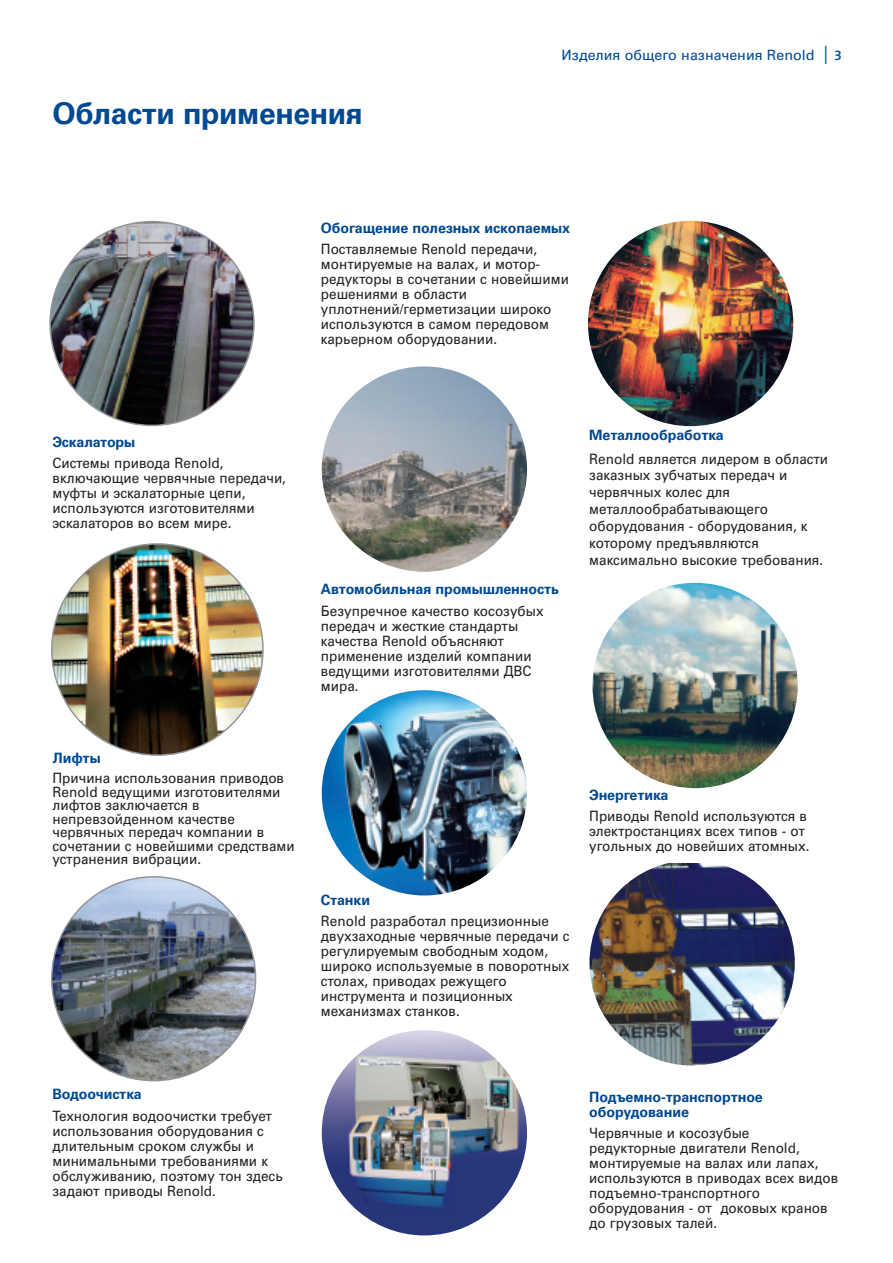
<style>
.page{position:relative;width:893px;height:1263px;background:#fff}
.page>*{position:absolute;margin:0;border:0;box-sizing:border-box;transform-origin:0 0}
.t1{font:700 30px "Univers Cyr";letter-spacing:-.01em;color:#014990}
.t2{font:14.25px/15px "Univers Cyr";color:#231f20;scale:.95 1}
.t3{font:700 14.25px/15px "Univers Cyr";letter-spacing:-.005em;color:#014990}
.t4{font:14.25px "Univers Cyr";color:#014990}
.s1{font-family:"The Sans B6";font-weight:600;font-size:27px}
.s2{font-family:"The Sans B6";font-weight:600}
</style>
<div class="page">
<img style="left:49px;top:221px;width:206px;height:205px">
<img style="left:322px;top:366px;width:205px;height:206px;border-radius:50%">
<img style="left:592px;top:583px;width:206px;height:205px;border-radius:50%">
<img style="left:588px;top:221px;width:205px;height:205px;border-radius:50%">
<img style="left:322px;top:690px;width:205px;height:205px;border-radius:50%">
<img style="left:51px;top:543px;width:213px;height:213px">
<svg style="left:51px;top:876px;width:205px;height:205px"></svg>
<img style="left:322px;top:1030px;width:205px;height:205px;border-radius:50%">
<img style="left:589px;top:863px;width:206px;height:202px">
<h1 class="t1" style="left:53px;top:102px;width:311px">Области применения</h1>
<p class="t4" style="left:562px;top:49px;width:282px">Изделия общего назначения Renold <span class="s1">I</span> <span class="s2">3</span></p>
<p class="t3" style="left:321px;top:222px;width:251px">Обогащение полезных ископаемых</p>
<p class="t2" style="left:321px;top:243px;width:263px">Поставляемые Renold передачи, монтируемые на валах, и мотор&shy;редукторы в сочетании с новейшими решениями в области уплотнений/герметизации широко используются в самом передовом карьерном оборудовании.</p>
<p class="t3" style="left:53px;top:435px;width:84px">Эскалаторы</p>
<p class="t2" style="left:53px;top:457px;width:247px">Системы привода Renold, включающие червячные передачи, муфты и эскалаторные цепи, используются изготовителями эскалаторов во всем мире.</p>
<p class="t3" style="left:53px;top:752px;width:50px">Лифты</p>
<p class="t2" style="left:53px;top:773px;width:256px;line-height:13.5px">Причина использования приводов<br>Renold ведущими изготовителями лифтов заключается в непревзойденном качестве червячных передач компании в сочетании с новейшими средствами устранения вибрации.</p>
<p class="t3" style="left:321px;top:583px;width:240px">Автомобильная промышленность</p>
<p class="t2" style="left:321px;top:604px;width:236px">Безупречное качество косозубых передач и жесткие стандарты качества Renold объясняют применение изделий компании ведущими изготовителями ДВС мира.</p>
<p class="t3" style="left:589px;top:429px;width:136px">Металлообработка</p>
<p class="t2" style="left:589px;top:451px;width:253px;line-height:16.8px">Renold является лидером в области заказных зубчатых передач и червячных колес для металлообрабатывающего оборудования - оборудования, к которому предъявляются максимально высокие требования.</p>
<p class="t3" style="left:321px;top:893px;width:51px">Станки</p>
<p class="t2" style="left:321px;top:915px;width:263px">Renold разработал прецизионные двухзаходные червячные передачи с регулируемым свободным ходом, широко используемые в поворотных столах, приводах режущего инструмента и позиционных механизмах станков.</p>
<p class="t3" style="left:589px;top:789px;width:81px">Энергетика</p>
<p class="t2" style="left:589px;top:810px;width:233px">Приводы Renold используются в электростанциях всех типов - от угольных до новейших атомных.</p>
<p class="t3" style="left:53px;top:1088px;width:91px">Водоочистка</p>
<p class="t2" style="left:53px;top:1109px;width:244px">Технология водоочистки требует использования оборудования с длительным сроком службы и минимальными требованиями к обслуживанию, поэтому тон здесь задают приводы Renold.</p>
<p class="t3" style="left:589px;top:1090px;width:175px">Подъемно-транспортное оборудование</p>
<p class="t2" style="left:589px;top:1127px;width:264px">Червячные и косозубые редукторные двигатели Renold, монтируемые на валах или лапах, используются в приводах всех видов подъемно-транспортного оборудования - от доковых кранов до грузовых талей.</p>
</div>
